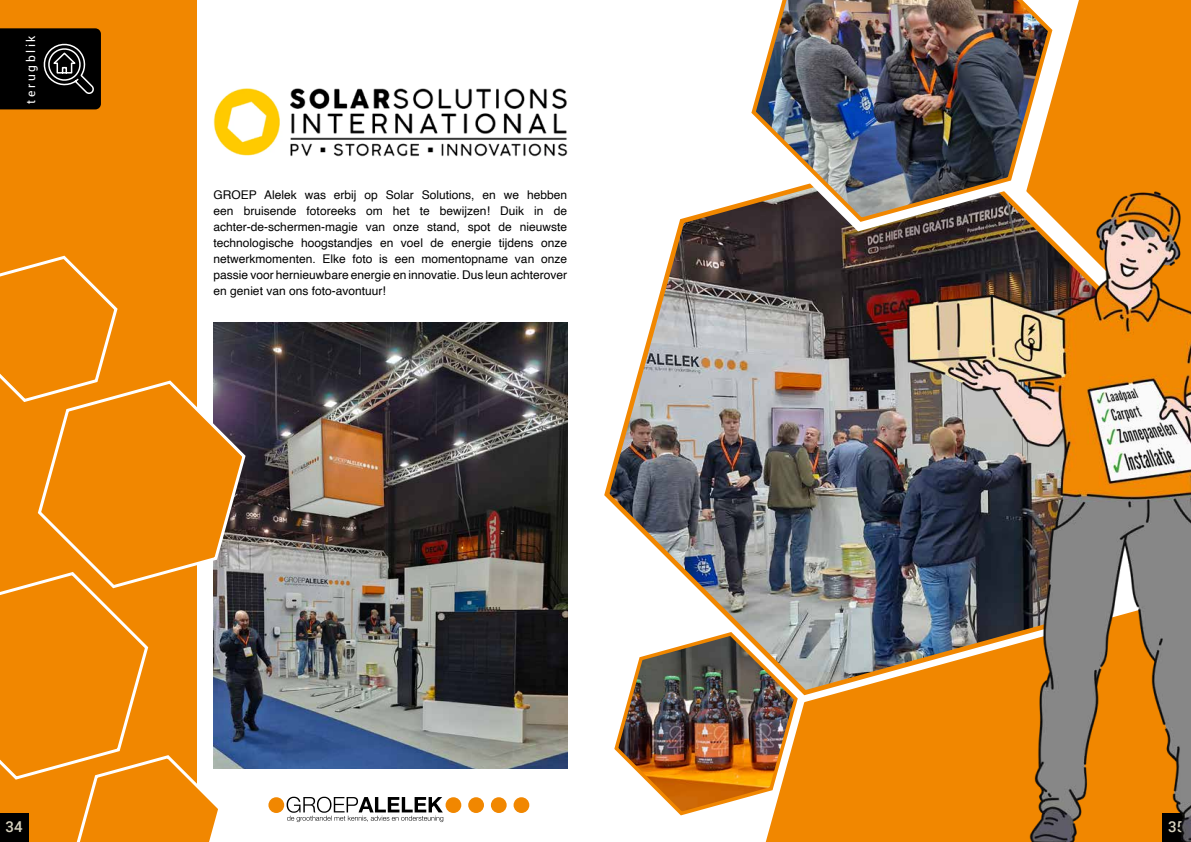
<style>
.page{position:relative;width:1191px;height:842px;background:#fff}
.page>*{position:absolute;margin:0;border:0;box-sizing:border-box;transform-origin:0 0}
.t1{font:500 15px "Roboto";color:#d9d4c0}
.t2{font:12px/16px "Helvetica";color:#000;text-align:justify}
.t3{font:12px "Roboto";letter-spacing:.22em;color:#fff}
</style>
<div class="page">
<div style="left:765px;top:698px;width:80px;height:144px;background:#f18700"></div>
<div style="left:1080px;top:0;width:111px;height:168px;background:#f18700"></div>
<img style="left:604px;top:141px;width:556px;height:557px">
<div style="left:0;top:0;width:197px;height:842px;background:#f18700"></div>
<img style="left:845px;top:168px;width:346px;height:674px">
<img style="left:213px;top:88px;width:355px;height:69px">
<svg style="left:0;top:255px;width:118px;height:147px"></svg>
<svg style="left:0;top:582px;width:218px;height:260px"></svg>
<div style="left:268px;top:797px;width:16px;height:16px;background:#f18700;border-radius:50%"></div>
<div style="left:445px;top:797px;width:16px;height:16px;background:#f18700;border-radius:50%"></div>
<div style="left:468px;top:797px;width:16px;height:16px;background:#f18700;border-radius:50%"></div>
<div style="left:491px;top:797px;width:15px;height:16px;background:#f18700;border-radius:50%"></div>
<div style="left:513px;top:797px;width:16px;height:16px;background:#f18700;border-radius:50%"></div>
<svg style="left:286px;top:797px;width:157px;height:25px"></svg>
<img style="left:214px;top:322px;width:353px;height:447px">
<svg style="left:36px;top:379px;width:212px;height:211px"></svg>
<img style="left:612px;top:630px;width:188px;height:187px">
<svg style="left:730px;top:0;width:350px;height:243px"></svg>
<img style="left:749px;top:0;width:306px;height:224px">
<svg style="left:0;top:28px;width:101px;height:81px;background:#11100f"></svg>
<p class="t3" style="left:23px;top:104px;width:70px;rotate:-90deg">terugblik</p>
<p class="t2" style="left:214px;top:187px;width:355px">GROEP Alelek was erbij op Solar Solutions, en we hebben een bruisende fotoreeks om het te bewijzen! Duik in de achter-de-schermen-magie van onze stand, spot de nieuwste technologische hoogstandjes en voel de energie tijdens onze netwerkmomenten. Elke foto is een momentopname van onze passie voor hernieuwbare energie en innovatie. Dus leun achterover en geniet van ons foto-avontuur!</p>
<p class="t1" style="left:6px;top:816px;width:19px">34</p>
<p class="t1" style="left:1168px;top:816px;width:19px">35</p>
</div>
